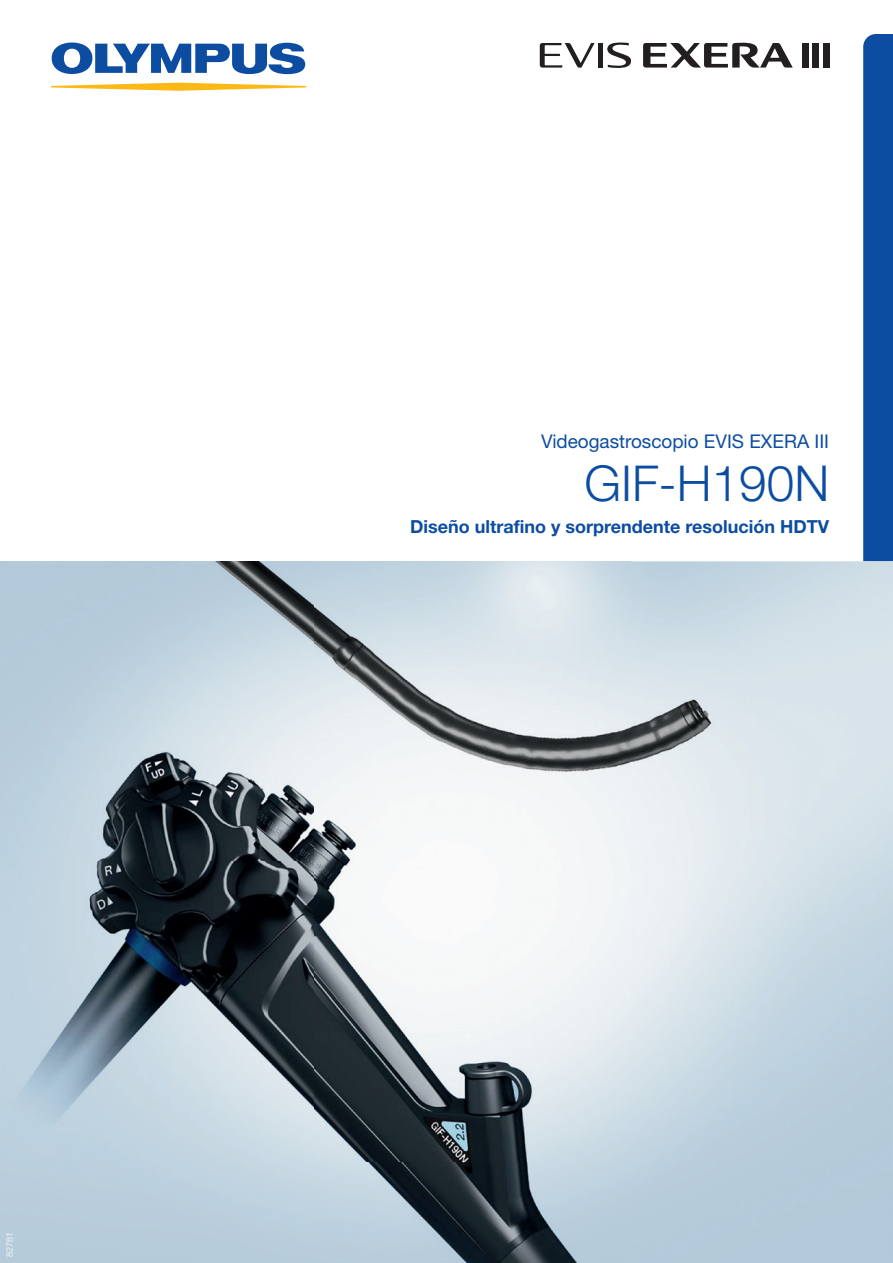
<style>
.page{position:relative;width:893px;height:1263px;background:#fff}
.page>*{position:absolute;margin:0;border:0;box-sizing:border-box;transform-origin:0 0}
.t1{font:300 49.5px "Helvetica Neue LT Pro";color:#0d4da1}
.t2{font:18.9px "Helvetica Neue LT Pro";color:#0d4da1}
.t3{font:700 18px "Helvetica Neue LT Pro";color:#0d4da1}
.t4{font:300 9px "Helvetica Neue LT Pro";color:#fff}
</style>
<div class="page">
<img style="left:0;top:561px;width:893px;height:702px">
<svg style="left:863px;top:34px;width:30px;height:528px;background:#1351a3"></svg>
<svg style="left:52px;top:43px;width:253px;height:31px"></svg>
<svg style="left:51px;top:83px;width:255px;height:8px"></svg>
<div style="left:598px;top:43px;width:5px;height:25px;background:#231f20"></div>
<svg style="left:607px;top:43px;width:24px;height:25px"></svg>
<svg style="left:540px;top:43px;width:55px;height:25px"></svg>
<svg style="left:643px;top:42px;width:150px;height:26px"></svg>
<div style="left:803px;top:43px;width:6px;height:25px;background:#231f20"></div>
<div style="left:813px;top:43px;width:6px;height:25px;background:#231f20"></div>
<div style="left:823px;top:43px;width:6px;height:25px;background:#231f20"></div>
<p class="t4" style="left:4px;top:1256px;width:27px;rotate:-90deg">82781</p>
<p class="t2" style="left:541px;top:430px;width:290px">Videogastroscopio EVIS EXERA III</p>
<h1 class="t1" style="left:584px;top:453px;width:246px">GIF-H190N</h1>
<p class="t3" style="left:410px;top:516px;width:420px">Diseño ultrafino y sorprendente resolución HDTV</p>
</div>
